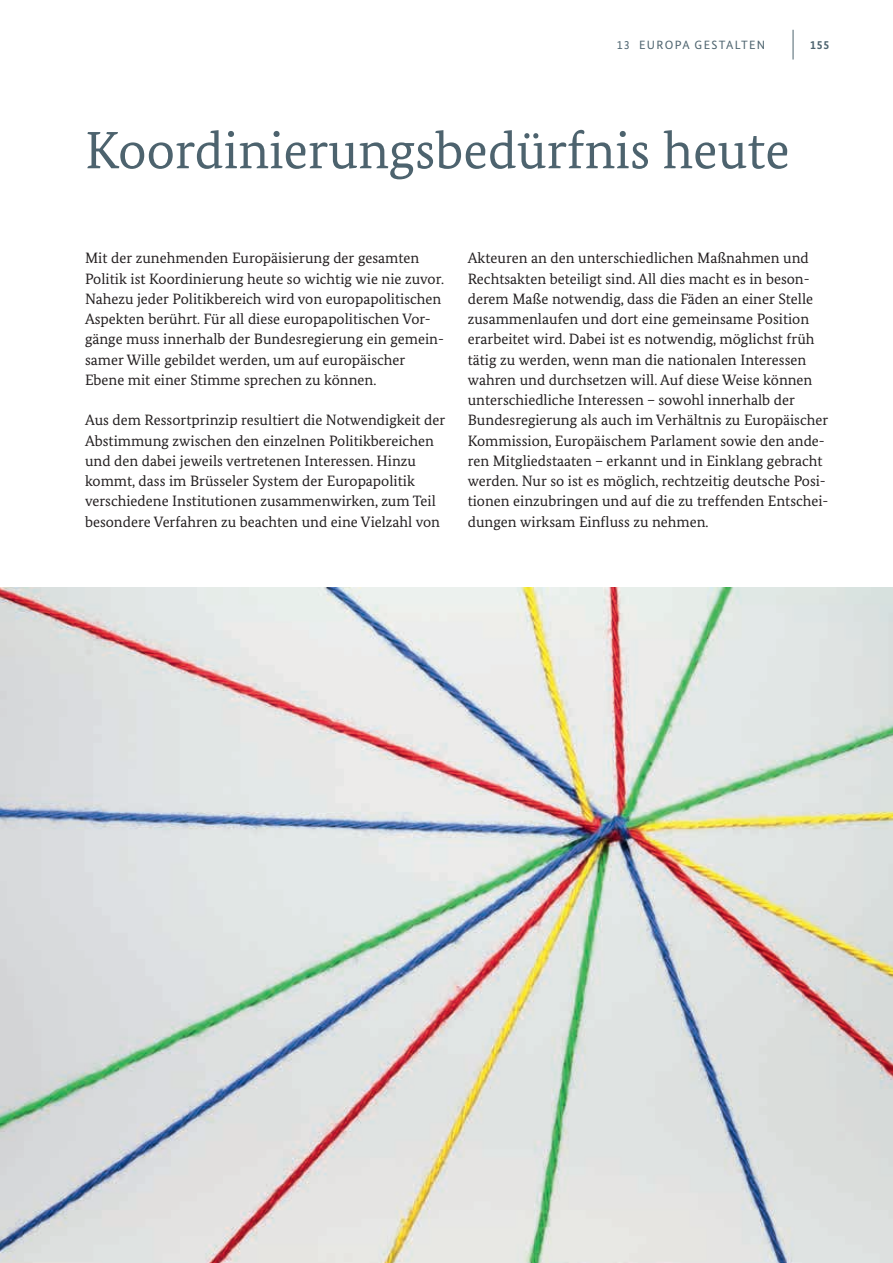
<style>
.page{position:relative;width:893px;height:1263px;background:#fff}
.page>*{position:absolute;margin:0;border:0;box-sizing:border-box;transform-origin:0 0}
.t1{font:52.5px "Bundes Serif";color:#4d636e}
.t2{font:15px/20.2px "Bundes Serif";color:#231f20}
.t3{font:12px "Bundes Sans";letter-spacing:.11em;color:#4d636e}
.t4{font:700 12px "Bundes Sans";color:#4d636e}
</style>
<div class="page">
<hr style="left:793px;top:30px;width:1px;height:30px;background:#4d636e">
<img style="left:0;top:587px;width:893px;height:676px">
<p class="t3" style="left:617px;top:37px;width:150px">13 EUROPA GESTALTEN</p>
<p class="t4" style="left:810px;top:37px;width:21px">155</p>
<h1 class="t1" style="left:85px;top:118px;width:706px">Koordinierungsbedürfnis heute</h1>
<p class="t2" style="left:85px;top:248px;width:361px">Mit der zunehmenden Europäisierung der gesamten Politik ist Koordinierung heute so wichtig wie nie zuvor.<br>Nahezu jeder Politikbereich wird von europapolitischen Aspekten berührt. Für all diese europapolitischen Vor&shy;gänge muss innerhalb der Bundesregierung ein gemein&shy;samer Wille gebildet werden, um auf europäischer Ebene mit einer Stimme sprechen zu können.</p>
<p class="t2" style="left:85px;top:410px;width:362px">Aus dem Ressortprinzip resultiert die Notwendigkeit der Abstimmung zwischen den einzelnen Politikbereichen und den dabei jeweils vertretenen Interessen. Hinzu kommt, dass im Brüsseler System der Europapolitik verschiedene Institutionen zusammenwirken, zum Teil besondere Verfahren zu beachten und eine Vielzahl von</p>
<p class="t2" style="left:468px;top:248px;width:362px">Akteuren an den unterschiedlichen Maßnahmen und Rechtsakten beteiligt sind. All dies macht es in beson&shy;derem Maße notwendig, dass die Fäden an einer Stelle zusammenlaufen und dort eine gemeinsame Position erarbeitet wird. Dabei ist es notwendig, möglichst früh tätig zu werden, wenn man die nationalen Interessen wahren und durchsetzen will. Auf diese Weise können unterschiedliche Interessen – sowohl innerhalb der Bundesregierung als auch im Verhältnis zu Europäischer Kommission, Europäischem Parlament sowie den ande&shy;ren Mitgliedstaaten – erkannt und in Einklang gebracht werden. Nur so ist es möglich, rechtzeitig deutsche Posi&shy;tionen einzubringen und auf die zu treffenden Entschei&shy;dungen wirksam Einfluss zu nehmen.</p>
</div>
